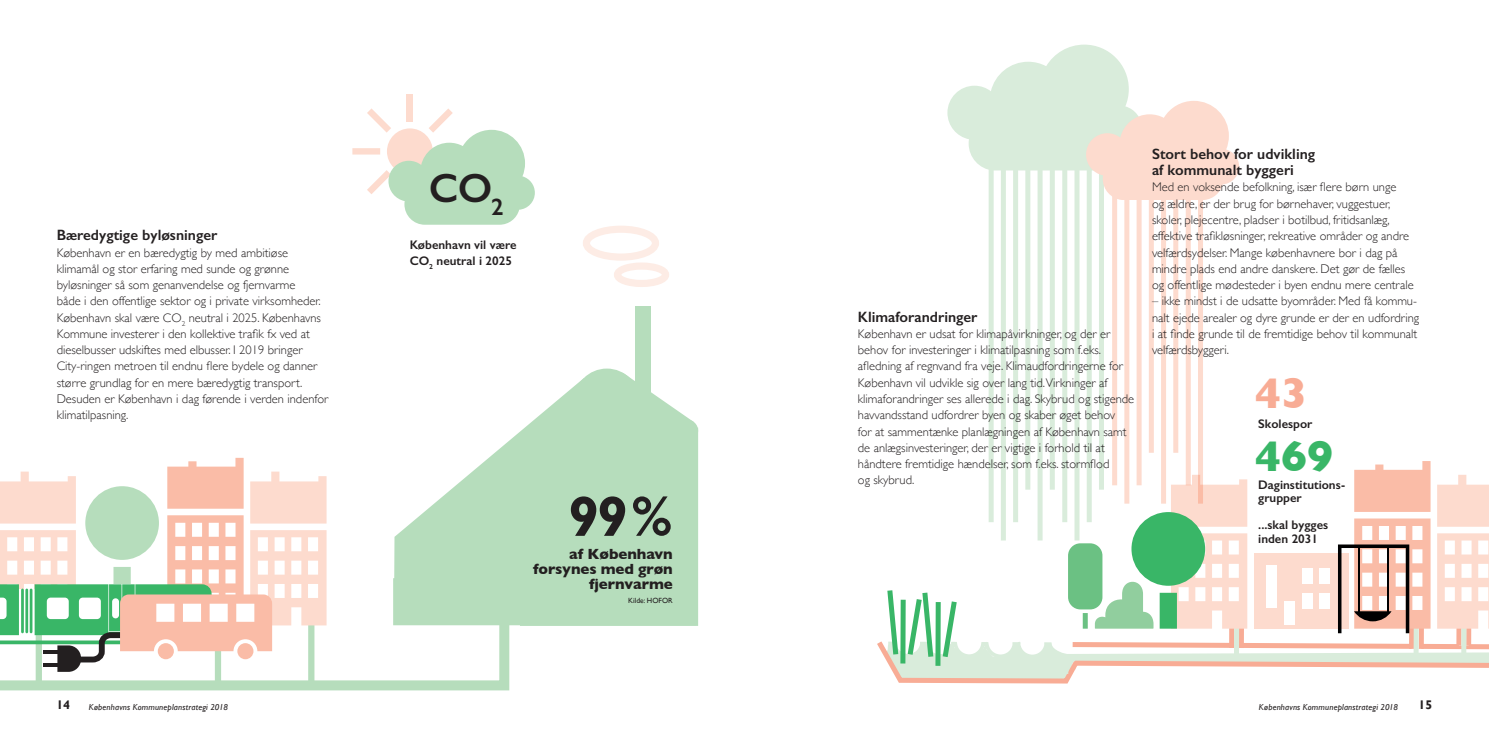
<style>
.page{position:relative;width:1489px;height:745px;background:#fff}
.page>*{position:absolute;margin:0;border:0;box-sizing:border-box;transform-origin:0 0}
.t1{font:700 56.25px "Gill Sans";color:#231f20}
.t2{font:700 43.75px "Gill Sans";color:#39b667}
.t3{font:700 43.75px "Gill Sans";color:#f8ac95}
.t4{font:600 40.88px "Gill Sans";color:#231f20}
.t5{font:600 15px/16.2px "Gill Sans";color:#231f20}
.t6{font:700 15px/15px "Gill Sans";letter-spacing:-.005em;color:#231f20;text-align:right}
.t7{font:300 12.5px/16.2px "Gill Sans";color:#231f20}
.t8{font:600 12.5px/13.8px "Gill Sans";color:#231f20}
.t9{font:700 12.5px "Gill Sans";color:#231f20}
.t10{font:italic 8.75px "Gill Sans";letter-spacing:.02em;color:#231f20}
.t11{font:7.5px "Gill Sans";color:#231f20}
</style>
<div class="page">
<svg style="left:574px;top:368px;width:65px;height:66px"></svg>
<div style="left:676px;top:419px;width:22px;height:22px;background:#b6ddbc;border-radius:50%"></div>
<svg style="left:490px;top:373px;width:205px;height:252px;background:#bfe1c4"></svg>
<div style="left:635px;top:306px;width:16px;height:126px;background:#b6ddbc"></div>
<div style="left:988px;top:158px;width:5px;height:364px;background:#d9ecdb"></div>
<div style="left:1062px;top:158px;width:5px;height:364px;background:#d9ecdb"></div>
<div style="left:1013px;top:158px;width:5px;height:364px;background:#d9ecdb"></div>
<div style="left:1086px;top:158px;width:5px;height:364px;background:#d9ecdb"></div>
<div style="left:1000px;top:158px;width:5px;height:382px;background:#d9ecdb"></div>
<div style="left:1074px;top:158px;width:5px;height:382px;background:#d9ecdb"></div>
<div style="left:1037px;top:158px;width:5px;height:382px;background:#d9ecdb"></div>
<div style="left:1025px;top:158px;width:5px;height:331px;background:#d9ecdb"></div>
<div style="left:1098px;top:158px;width:5px;height:331px;background:#d9ecdb"></div>
<div style="left:1049px;top:158px;width:5px;height:331px;background:#d9ecdb"></div>
<div style="left:1112px;top:192px;width:5px;height:293px;background:#fddbce"></div>
<div style="left:1185px;top:192px;width:5px;height:293px;background:#fddbce"></div>
<div style="left:1136px;top:192px;width:5px;height:293px;background:#fddbce"></div>
<div style="left:1124px;top:192px;width:5px;height:311px;background:#fddbce"></div>
<div style="left:1197px;top:192px;width:5px;height:311px;background:#fddbce"></div>
<div style="left:1160px;top:192px;width:5px;height:311px;background:#fddbce"></div>
<div style="left:1148px;top:192px;width:5px;height:260px;background:#fddbce"></div>
<div style="left:1173px;top:192px;width:5px;height:260px;background:#fddbce"></div>
<svg style="left:947px;top:45px;width:291px;height:155px"></svg>
<svg style="left:877px;top:460px;width:611px;height:224px"></svg>
<div style="left:406px;top:94px;width:7px;height:28px;background:#fddbce"></div>
<div style="left:352px;top:148px;width:28px;height:6px;background:#fddbce"></div>
<svg style="left:367px;top:108px;width:168px;height:116px"></svg>
<svg style="left:0;top:457px;width:514px;height:234px"></svg>
<div style="left:614px;top:262px;width:55px;height:25px;border:7px solid #fdece5;border-radius:50%"></div>
<div style="left:583px;top:225px;width:76px;height:35px;border:7px solid #fdece5;border-radius:50%"></div>
<p class="t5" style="left:57px;top:227px;width:162px">Bæredygtige byløsninger</p>
<p class="t7" style="left:57px;top:245px;width:273px">København er en bæredygtig by med ambitiøse klimamål og stor erfaring med sunde og grønne byløsninger så som genanvendelse og fjernvarme<br>både i den offentlige sektor og i private virksomheder.<br>København skal være CO<sub>2</sub> neutral i 2025. Københavns Kommune investerer i den kollektive trafik fx ved at dieselbusser udskiftes med elbusser. I 2019 bringer City-ringen metroen til endnu flere bydele og danner større grundlag for en mere bæredygtig transport.<br>Desuden er København i dag førende i verden indenfor klimatilpasning.</p>
<h3 class="t4" style="left:428px;top:164px;width:76px">CO<sub>2</sub></h3>
<p class="t8" style="left:410px;top:236px;width:108px;line-height:16.2px">København vil være<br>CO<sub>2</sub> neutral i 2025</p>
<h1 class="t1" style="left:568px;top:482px;width:106px">99 %</h1>
<p class="t6" style="left:533px;top:546px;width:141px">af København forsynes med grøn fjernvarme</p>
<p class="t11" style="left:628px;top:596px;width:46px">Kilde: HOFOR</p>
<p class="t5" style="left:857px;top:308px;width:121px">Klimaforandringer</p>
<p class="t7" style="left:857px;top:326px;width:278px">København er udsat for klimapåvirkninger, og der er behov for investeringer i klimatilpasning som f.eks. afledning af regnvand fra veje. Klimaudfordringerne for København vil udvikle sig over lang tid.Virkninger af klimaforandringer ses allerede i dag. Skybrud og stigende havvandsstand udfordrer byen og skaber øget behov<br>for at sammentænke planlægningen af København samt de anlægsinvesteringer, der er vigtige i forhold til at håndtere fremtidige hændelser, som f.eks. stormflod<br>og skybrud.</p>
<p class="t5" style="left:1151px;top:145px;width:165px">Stort behov for udvikling af kommunalt byggeri</p>
<p class="t7" style="left:1151px;top:178px;width:263px">Med en voksende befolkning, især flere børn unge<br>og ældre, er der brug for børnehaver, vuggestuer, skoler, plejecentre, pladser i botilbud, fritidsanlæg, effektive trafikløsninger, rekreative områder og andre velfærdsydelser. Mange københavnere bor i dag på mindre plads end andre danskere. Det gør de fælles og offentlige mødesteder i byen endnu mere centrale</p>
<p class="t7" style="left:1151px;top:294px;width:269px">– ikke mindst i de udsatte byområder. Med få kommu&shy;nalt ejede arealer og dyre grunde er der en udfordring i at finde grunde til de fremtidige behov til kommunalt velfærdsbyggeri.</p>
<h2 class="t3" style="left:1254px;top:375px;width:53px">43</h2>
<p class="t8" style="left:1258px;top:416px;width:56px">Skolespor</p>
<h2 class="t2" style="left:1254px;top:437px;width:79px">469</h2>
<p class="t8" style="left:1258px;top:477px;width:88px">Daginstitutions&shy;grupper</p>
<p class="t8" style="left:1258px;top:517px;width:71px">...skal bygges inden 2031</p>
<p class="t9" style="left:57px;top:696px;width:15px">14</p>
<p class="t10" style="left:89px;top:703px;width:141px">Københavns Kommuneplanstrategi 2018</p>
<p class="t10" style="left:1258px;top:703px;width:141px">Københavns Kommuneplanstrategi 2018</p>
<p class="t9" style="left:1418px;top:696px;width:15px">15</p>
</div>
